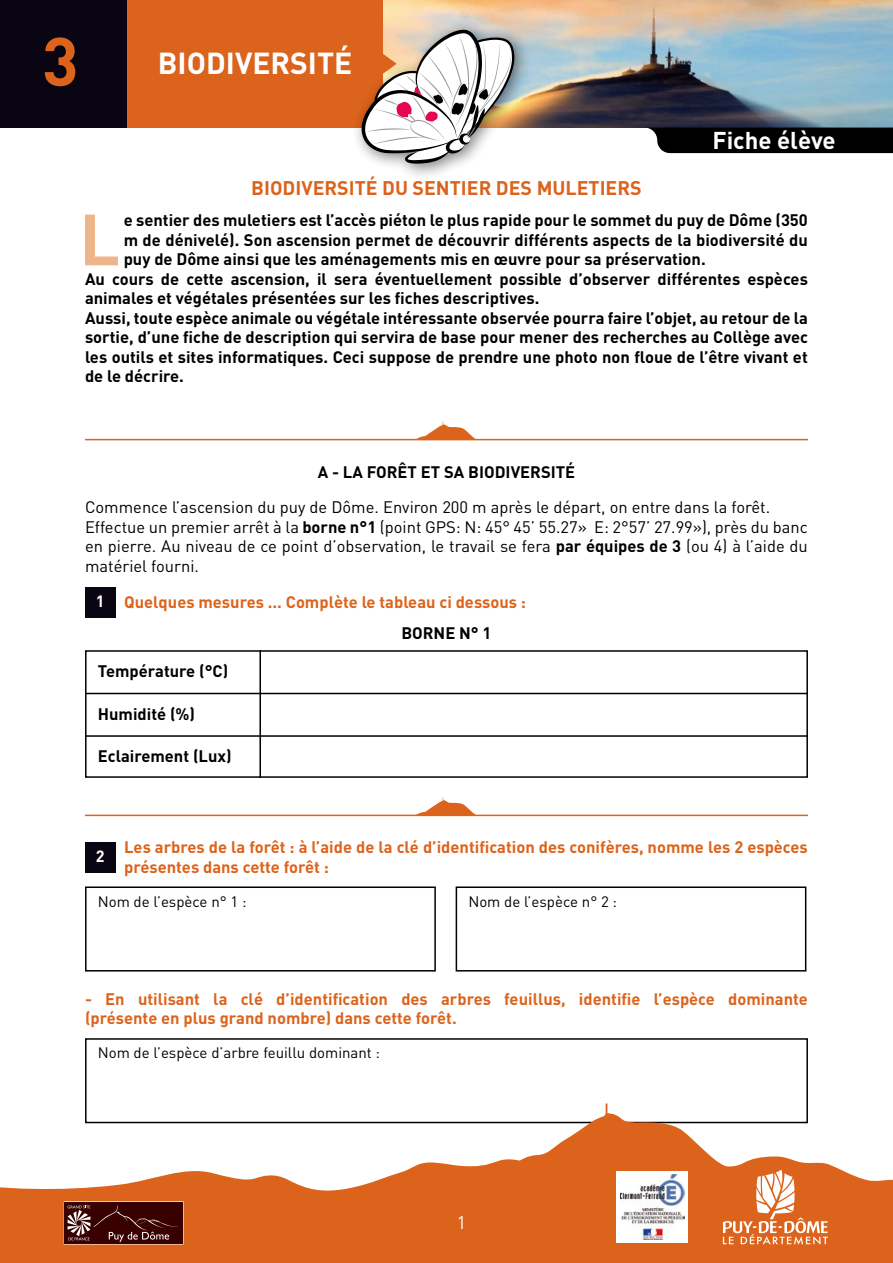
<style>
.page{position:relative;width:893px;height:1263px;background:#fff}
.page>*{position:absolute;margin:0;border:0;box-sizing:border-box;transform-origin:0 0}
.t1{font:700 71.25px "DIN";color:#efb58a}
.t2{font:700 67.5px "DIN";color:#dc631b}
.t3{font:700 30px "DIN";color:#fff}
.t4{font:700 24px "DIN";color:#fff}
.t5{font:700 19.5px "DIN";color:#dc631b}
.t6{font:18px "DIN";color:#fff}
.t7{font:700 16.5px "DIN";color:#000}
.t8{font:700 16.5px/19.5px "DIN";color:#dc631b}
.t9{font:16.5px/19.5px "DIN";color:#000}
.t10{font:700 16.2px "DIN";color:#fff}
.t11{font:15px "DIN";color:#000}
.s1{font-weight:700}
</style>
<div class="page">
<div style="left:85px;top:1038px;width:723px;height:85px;border:2px solid #000"></div>
<div style="left:85px;top:650px;width:723px;height:128px;border:2px solid #000"></div>
<div style="left:85px;top:886px;width:351px;height:85px;border:2px solid #000"></div>
<div style="left:456px;top:886px;width:350px;height:85px;border:2px solid #000"></div>
<div style="left:85px;top:587px;width:31px;height:30px;background:#0a0512"></div>
<div style="left:85px;top:842px;width:31px;height:30px;background:#0a0512"></div>
<svg style="left:413px;top:422px;width:69px;height:17px"></svg>
<hr style="left:85px;top:439px;width:723px;height:1px;background:#dc631b">
<svg style="left:413px;top:797px;width:69px;height:18px"></svg>
<hr style="left:85px;top:815px;width:723px;height:1px;background:#dc631b">
<hr style="left:85px;top:693px;width:723px;height:1px;background:#000">
<hr style="left:85px;top:735px;width:723px;height:2px;background:#000">
<hr style="left:259px;top:650px;width:2px;height:128px;background:#000">
<img style="left:383px;top:0;width:510px;height:128px">
<svg style="left:0;top:1103px;width:893px;height:160px;fill:#dc631b"></svg>
<div style="left:0;top:0;width:128px;height:128px;background:#0a0512"></div>
<div style="left:128px;top:0;width:255px;height:128px;background:#dc631b"></div>
<div style="left:648px;top:128px;width:245px;height:25px;background:#000"></div>
<svg style="left:64px;top:1201px;width:120px;height:43px;background:#511e1e"></svg>
<div style="left:351px;top:19px;width:180px;height:161px;background:#000;opacity:.5"></div>
<svg style="left:357px;top:29px;width:157px;height:135px"></svg>
<div style="left:617px;top:1171px;width:71px;height:72px;background:#fff"></div>
<img style="left:620px;top:1175px;width:65px;height:65px">
<svg style="left:723px;top:1169px;width:105px;height:76px"></svg>
<h2 class="t2" style="left:42px;top:17px;width:38px">3</h2>
<h3 class="t3" style="left:158px;top:43px;width:196px">BIODIVERSITé</h3>
<p class="t5" style="left:251px;top:175px;width:257px">Biodiversité du sentier des</p>
<p class="t5" style="left:537px;top:175px;width:105px">muletiers</p>
<h3 class="t4" style="left:712px;top:124px;width:125px">Fiche élève</h3>
<h1 class="t1" style="left:79px;top:193px;width:42px">L</h1>
<p class="t7" style="left:124px;top:210px;width:686px">e sentier des muletiers est l’accès piéton le plus rapide pour le sommet du puy de Dôme (350</p>
<p class="t7" style="left:124px;top:229px;width:686px">m de dénivelé). Son ascension permet de découvrir différents aspects de la biodiversité du</p>
<p class="t7" style="left:124px;top:249px;width:584px">puy de Dôme ainsi que les aménagements mis en œuvre pour sa préservation.</p>
<p class="t7" style="left:85px;top:268px;width:724px">Au cours de cette ascension, il sera éventuellement possible d’observer différentes espèces</p>
<p class="t7" style="left:85px;top:288px;width:456px">animales et végétales présentées sur les fiches descriptives.</p>
<p class="t7" style="left:85px;top:307px;width:724px">Aussi, toute espèce animale ou végétale intéressante observée pourra faire l’objet, au retour de la</p>
<p class="t7" style="left:85px;top:327px;width:724px">sortie, d’une fiche de description qui servira de base pour mener des recherches au Collège avec</p>
<p class="t7" style="left:85px;top:346px;width:724px">les outils et sites informatiques. Ceci suppose de prendre une photo non floue de l’être vivant et</p>
<p class="t7" style="left:85px;top:366px;width:100px">de le décrire.</p>
<p class="t7" style="left:318px;top:461px;width:259px">A - La forêt et sa biodiversité</p>
<p class="t9" style="left:85px;top:497px;width:724px">Commence l’ascension du puy de Dôme. Environ 200 m après le départ, on entre dans la forêt.<br>Effectue un premier arrêt à la <span class="s1">borne n°1</span> (point GPS: N: 45° 45’ 55.27» E: 2°57’ 27.99»), près du banc en pierre. Au niveau de ce point d’observation, le travail se fera <span class="s1">par équipes de 3</span> (ou 4) à l’aide du matériel fourni.</p>
<p class="t10" style="left:96px;top:591px;width:10px">1</p>
<p class="t8" style="left:124px;top:592px;width:403px">Quelques mesures ... Complète le tableau ci dessous :</p>
<p class="t7" style="left:401px;top:622px;width:92px">Borne n° 1</p>
<p class="t7" style="left:98px;top:660px;width:132px">Température (°C)</p>
<p class="t7" style="left:98px;top:703px;width:99px">Humidité (%)</p>
<p class="t7" style="left:98px;top:745px;width:135px">Eclairement (Lux)</p>
<p class="t10" style="left:96px;top:846px;width:10px">2</p>
<p class="t8" style="left:124px;top:837px;width:685px">Les arbres de la forêt : à l’aide de la clé d’identification des conifères, nomme les 2 espèces présentes dans cette forêt :</p>
<p class="t11" style="left:98px;top:892px;width:150px">Nom de l’espèce n° 1 :</p>
<p class="t11" style="left:468px;top:892px;width:150px">Nom de l’espèce n° 2 :</p>
<p class="t8" style="left:85px;top:988px;width:724px">- En utilisant la clé d’identification des arbres feuillus, identifie l’espèce dominante (présente en plus grand nombre) dans cette forêt.</p>
<p class="t11" style="left:98px;top:1043px;width:284px">Nom de l’espèce d’arbre feuillu dominant :</p>
<p class="t6" style="left:457px;top:1211px;width:11px">1</p>
</div>
